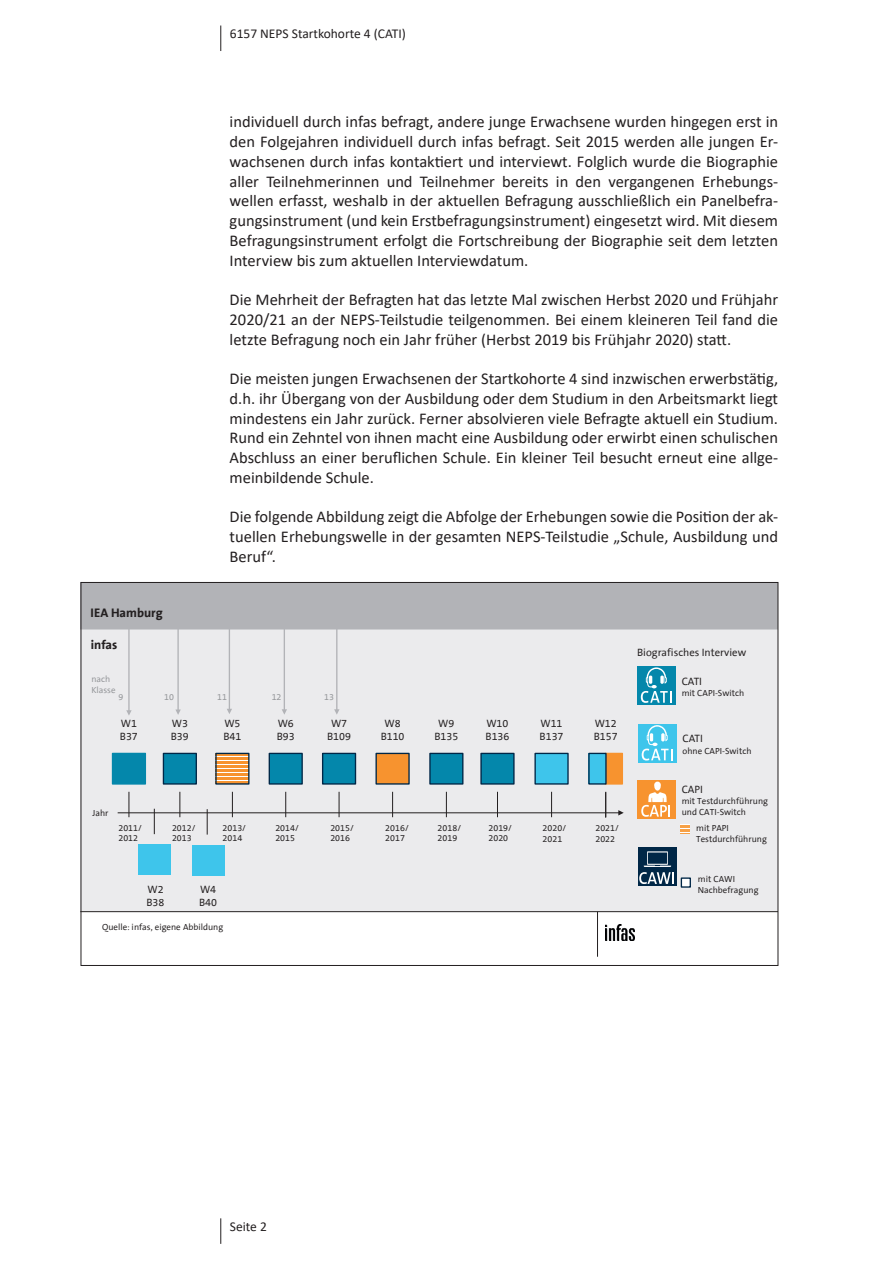
<style>
.page{position:relative;width:893px;height:1263px;background:#fff}
.page>*{position:absolute;margin:0;border:0;box-sizing:border-box;transform-origin:0 0}
.t1{font:16.5px/19.8px "Calibri";color:#231f20;text-align:justify}
.t2{font:13.5px "Calibri";color:#231f20}
.t3{font:700 12.6px "The Sans Office LF";letter-spacing:-.005em;color:#231f20}
.t4{font:10.8px/12.9px "The Sans Office LF";color:#231f20}
.t5{font:9px/10.8px "The Sans Office LF";letter-spacing:.005em;color:#231f20}
.t6{font:9px/10.8px "The Sans Office LF";color:#939598}
</style>
<div class="page">
<svg style="left:221px;top:1218px;width:1px;height:26px"></svg>
<svg style="left:221px;top:26px;width:1px;height:25px"></svg>
<img style="left:606px;top:925px;width:29px;height:16px">
<hr style="left:597px;top:912px;width:1px;height:45px;background:#231f20">
<hr style="left:81px;top:911px;width:697px;height:1px;background:#231f20">
<div style="left:81px;top:629px;width:697px;height:282px;background:#ebebed"></div>
<div style="left:83px;top:584px;width:693px;height:45px;background:#b2b3b7"></div>
<svg style="left:551px;top:792px;width:1px;height:25px"></svg>
<div style="left:535px;top:753px;width:33px;height:31px;background:#3ec5eb"></div>
<div style="left:534px;top:753px;width:35px;height:32px;border:1px solid #002747"></div>
<svg style="left:497px;top:792px;width:1px;height:25px"></svg>
<div style="left:481px;top:753px;width:33px;height:31px;background:#0487ab"></div>
<div style="left:480px;top:753px;width:35px;height:32px;border:1px solid #002747"></div>
<hr style="left:118px;top:812px;width:501px;height:1px;background:#231f20">
<svg style="left:618px;top:810px;width:6px;height:5px"></svg>
<svg style="left:129px;top:792px;width:1px;height:25px"></svg>
<svg style="left:180px;top:792px;width:1px;height:25px"></svg>
<svg style="left:232px;top:792px;width:1px;height:25px"></svg>
<svg style="left:285px;top:792px;width:1px;height:25px"></svg>
<svg style="left:339px;top:792px;width:1px;height:25px"></svg>
<div style="left:637px;top:666px;width:38px;height:38px;background:#0487ab"></div>
<svg style="left:641px;top:667px;width:31px;height:36px"></svg>
<div style="left:637px;top:780px;width:38px;height:38px;background:#f7932f"></div>
<svg style="left:641px;top:782px;width:29px;height:35px"></svg>
<svg style="left:392px;top:792px;width:1px;height:25px"></svg>
<div style="left:638px;top:847px;width:38px;height:39px;background:#002747"></div>
<svg style="left:647px;top:851px;width:21px;height:14px"></svg>
<svg style="left:639px;top:865px;width:35px;height:19px"></svg>
<div style="left:648px;top:852px;width:19px;height:12px;background:#002747"></div>
<div style="left:681px;top:878px;width:9px;height:9px;background:#fff"></div>
<div style="left:681px;top:877px;width:10px;height:11px;border:1px solid #002747"></div>
<div style="left:138px;top:844px;width:33px;height:31px;background:#3ec5eb"></div>
<div style="left:192px;top:845px;width:33px;height:30px;background:#3ec5eb"></div>
<div style="left:113px;top:753px;width:32px;height:31px;background:#0487ab"></div>
<div style="left:112px;top:753px;width:34px;height:32px;border:1px solid #0487ab"></div>
<div style="left:163px;top:753px;width:33px;height:31px;background:#0487ab"></div>
<div style="left:163px;top:753px;width:34px;height:32px;border:1px solid #002747"></div>
<svg style="left:217px;top:755px;width:30px;height:28px"></svg>
<div style="left:215px;top:753px;width:34px;height:32px;border:1px solid #002747"></div>
<div style="left:269px;top:753px;width:33px;height:31px;background:#0487ab"></div>
<div style="left:269px;top:753px;width:34px;height:32px;border:1px solid #002747"></div>
<div style="left:323px;top:753px;width:32px;height:31px;background:#0487ab"></div>
<div style="left:322px;top:753px;width:34px;height:32px;border:1px solid #002747"></div>
<div style="left:376px;top:753px;width:33px;height:31px;background:#f7932f"></div>
<div style="left:375px;top:753px;width:35px;height:32px;border:1px solid #002747"></div>
<svg style="left:207px;top:809px;width:1px;height:25px"></svg>
<svg style="left:154px;top:809px;width:1px;height:25px"></svg>
<svg style="left:681px;top:825px;width:9px;height:9px"></svg>
<hr style="left:336px;top:628px;width:1px;height:82px;background:#b2b3b7">
<svg style="left:334px;top:709px;width:5px;height:6px"></svg>
<hr style="left:177px;top:628px;width:2px;height:82px;background:#b2b3b7">
<svg style="left:175px;top:709px;width:6px;height:6px"></svg>
<hr style="left:128px;top:629px;width:2px;height:82px;background:#b2b3b7">
<svg style="left:126px;top:710px;width:6px;height:5px"></svg>
<hr style="left:229px;top:627px;width:1px;height:83px;background:#b2b3b7">
<svg style="left:227px;top:709px;width:5px;height:5px"></svg>
<hr style="left:284px;top:628px;width:1px;height:82px;background:#b2b3b7">
<svg style="left:282px;top:709px;width:5px;height:6px"></svg>
<div style="left:638px;top:724px;width:38px;height:38px;background:#3ec5eb"></div>
<svg style="left:642px;top:725px;width:30px;height:35px"></svg>
<svg style="left:446px;top:792px;width:1px;height:25px"></svg>
<div style="left:430px;top:753px;width:33px;height:31px;background:#0487ab"></div>
<div style="left:429px;top:753px;width:34px;height:32px;border:1px solid #002747"></div>
<svg style="left:605px;top:792px;width:1px;height:26px"></svg>
<div style="left:605px;top:753px;width:17px;height:31px;background:#f7932f"></div>
<div style="left:605px;top:753px;width:18px;height:32px;border:1px solid #f7932f"></div>
<div style="left:589px;top:753px;width:17px;height:31px;background:#3ec5eb"></div>
<div style="left:588px;top:753px;width:19px;height:32px;border:1px solid #002747"></div>
<p class="t2" style="left:230px;top:24px;width:178px">6157 NEPS Startkohorte 4 (CATI)</p>
<p class="t1" style="left:230px;top:111px;width:550px">individuell durch infas befragt, andere junge Erwachsene wurden hingegen erst in den Folgejahren individuell durch infas befragt. Seit 2015 werden alle jungen Er&shy;wachsenen durch infas kontaktiert und interviewt. Folglich wurde die Biographie aller Teilnehmerinnen und Teilnehmer bereits in den vergangenen Erhebungs&shy;wellen erfasst, weshalb in der aktuellen Befragung ausschließlich ein Panelbefra&shy;gungsinstrument (und kein Erstbefragungsinstrument) eingesetzt wird. Mit diesem Befragungsinstrument erfolgt die Fortschreibung der Biographie seit dem letzten Interview bis zum aktuellen Interviewdatum.</p>
<p class="t1" style="left:230px;top:289px;width:550px">Die Mehrheit der Befragten hat das letzte Mal zwischen Herbst 2020 und Frühjahr 2020/21 an der NEPS-Teilstudie teilgenommen. Bei einem kleineren Teil fand die letzte Befragung noch ein Jahr früher (Herbst 2019 bis Frühjahr 2020) statt.</p>
<p class="t1" style="left:230px;top:368px;width:550px">Die meisten jungen Erwachsenen der Startkohorte 4 sind inzwischen erwerbstätig, d.h. ihr Übergang von der Ausbildung oder dem Studium in den Arbeitsmarkt liegt mindestens ein Jahr zurück. Ferner absolvieren viele Befragte aktuell ein Studium.<br>Rund ein Zehntel von ihnen macht eine Ausbildung oder erwirbt einen schulischen Abschluss an einer beruflichen Schule. Ein kleiner Teil besucht erneut eine allge&shy;meinbildende Schule.</p>
<p class="t1" style="left:230px;top:506px;width:550px">Die folgende Abbildung zeigt die Abfolge der Erhebungen sowie die Position der ak&shy;tuellen Erhebungswelle in der gesamten NEPS-Teilstudie „Schule, Ausbildung und Beruf“.</p>
<p class="t3" style="left:91px;top:606px;width:74px">IEA Hamburg</p>
<p class="t3" style="left:91px;top:638px;width:28px">infas</p>
<p class="t6" style="left:91px;top:674px;width:26px">nach<br>Klasse</p>
<p class="t6" style="left:164px;top:692px;width:11px">10</p>
<p class="t6" style="left:217px;top:692px;width:11px">11</p>
<p class="t6" style="left:272px;top:692px;width:11px">12</p>
<p class="t6" style="left:324px;top:692px;width:11px">13</p>
<p class="t6" style="left:118px;top:692px;width:6px">9</p>
<p class="t4" style="left:120px;top:718px;width:19px">W1<br>B37</p>
<p class="t4" style="left:171px;top:718px;width:19px">W3<br>B39</p>
<p class="t4" style="left:223px;top:718px;width:19px">W5<br>B41</p>
<p class="t4" style="left:277px;top:718px;width:19px">W6<br>B93</p>
<p class="t4" style="left:327px;top:718px;width:25px;text-align:center">W7<br>B109</p>
<p class="t4" style="left:381px;top:718px;width:25px;text-align:center">W8<br>B110</p>
<p class="t4" style="left:434px;top:718px;width:25px;text-align:center">W9<br>B135</p>
<p class="t4" style="left:486px;top:718px;width:25px">W10<br>B136</p>
<p class="t5" style="left:92px;top:808px;width:17px">Jahr</p>
<p class="t5" style="left:118px;top:822px;width:25px">2011/<br>2012</p>
<p class="t5" style="left:172px;top:823px;width:25px">2012/<br>2013</p>
<p class="t5" style="left:222px;top:823px;width:25px">2013/<br>2014</p>
<p class="t5" style="left:275px;top:823px;width:25px">2014/<br>2015</p>
<p class="t5" style="left:330px;top:823px;width:25px">2015/<br>2016</p>
<p class="t4" style="left:146px;top:883px;width:19px">W2<br>B38</p>
<p class="t4" style="left:199px;top:883px;width:19px">W4<br>B40</p>
<p class="t5" style="left:102px;top:922px;width:123px">Quelle: infas, eigene Abbildung</p>
<p class="t5" style="left:385px;top:823px;width:25px">2016/<br>2017</p>
<p class="t5" style="left:438px;top:823px;width:25px">2018/<br>2019</p>
<p class="t5" style="left:488px;top:822px;width:25px">2019/<br>2020</p>
<p class="t4" style="left:540px;top:718px;width:25px">W11<br>B137</p>
<p class="t5" style="left:542px;top:823px;width:25px">2020/<br>2021</p>
<p class="t4" style="left:594px;top:718px;width:25px">W12<br>B157</p>
<p class="t5" style="left:595px;top:823px;width:25px">2021/<br>2022</p>
<p class="t4" style="left:637px;top:646px;width:111px">Biografisches Interview</p>
<p class="t4" style="left:682px;top:675px;width:22px">CATI</p>
<p class="t5" style="left:682px;top:688px;width:64px">mit CAPI-Switch</p>
<p class="t4" style="left:682px;top:733px;width:22px">CATI</p>
<p class="t5" style="left:682px;top:746px;width:70px">ohne CAPI-Switch</p>
<p class="t4" style="left:682px;top:783px;width:23px">CAPI</p>
<p class="t5" style="left:682px;top:796px;width:88px">mit Testdurchführung und CATI-Switch</p>
<p class="t5" style="left:696px;top:823px;width:72px">mit PAPI<br>Testdurchführung</p>
<p class="t5" style="left:698px;top:874px;width:62px">mit CAWI<br>Nachbefragung</p>
<p class="t2" style="left:230px;top:1217px;width:39px">Seite 2</p>
</div>
